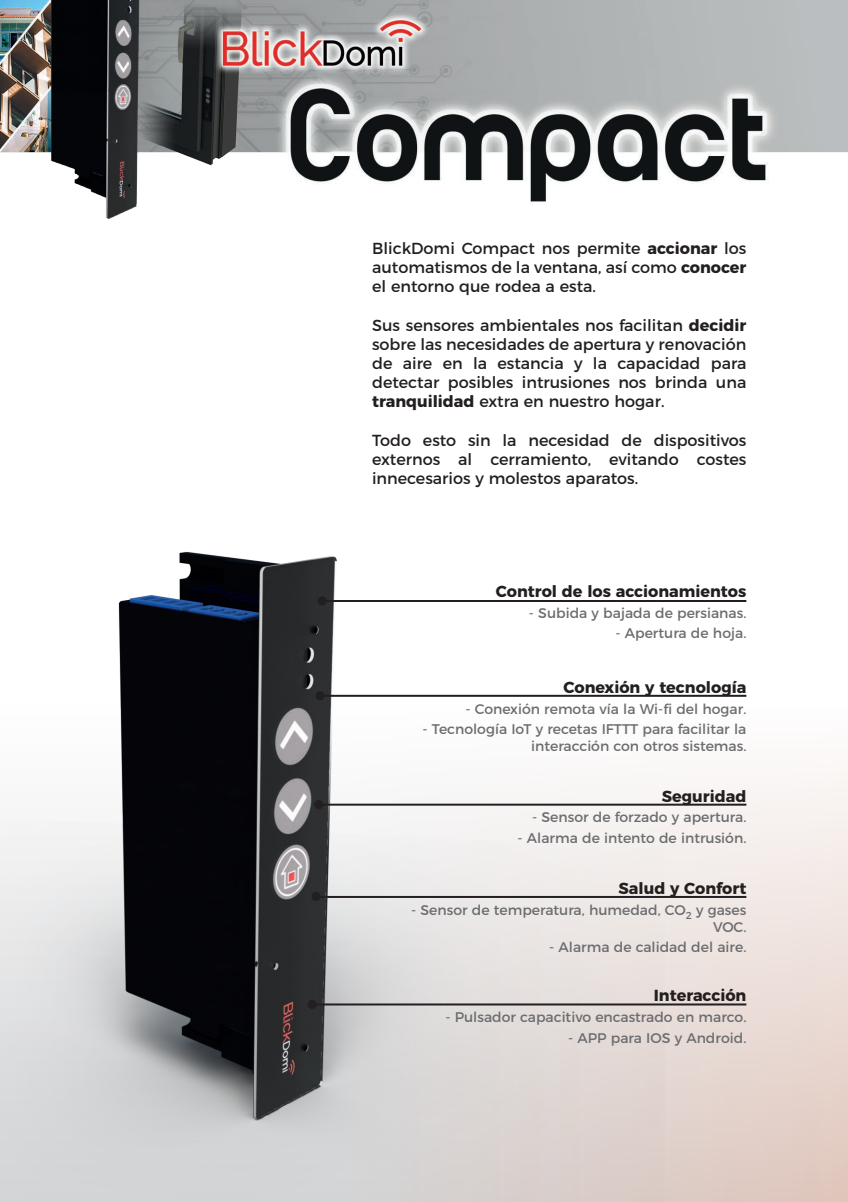
<style>
.page{position:relative;width:848px;height:1202px;background:#fff}
.page>*{position:absolute;margin:0;border:0;box-sizing:border-box;transform-origin:0 0}
.t1{font:16px/19.2px "Montserrat";color:#231f20;text-align:justify}
.t2{font:700 16px "Montserrat";color:#231f20}
.t3{font:14px/16.8px "Montserrat";color:#6c6d70;text-align:right}
.s1{font-weight:700}
</style>
<div class="page">
<div style="left:0;top:700px;width:848px;height:502px;background:linear-gradient(to bottom,#fff,#ddc8bf)"></div>
<img style="left:0;top:551px;width:664px;height:651px">
<img style="left:0;top:0;width:848px;height:219px">
<hr style="left:322px;top:600px;width:424px;height:2px;background:#231f20">
<hr style="left:319px;top:695px;width:427px;height:2px;background:#231f20">
<hr style="left:319px;top:804px;width:427px;height:2px;background:#231f20">
<hr style="left:316px;top:896px;width:430px;height:2px;background:#231f20">
<hr style="left:312px;top:1003px;width:434px;height:2px;background:#231f20">
<div style="left:317px;top:596px;width:10px;height:10px;background:#231f20;border-radius:50%"></div>
<div style="left:315px;top:691px;width:10px;height:9px;background:#231f20;border-radius:50%"></div>
<div style="left:314px;top:800px;width:9px;height:9px;background:#231f20;border-radius:50%"></div>
<div style="left:311px;top:892px;width:10px;height:9px;background:#231f20;border-radius:50%"></div>
<div style="left:307px;top:1000px;width:10px;height:9px;background:#231f20;border-radius:50%"></div>
<p class="t1" style="left:372px;top:237px;width:376px">BlickDomi Compact nos permite <span class="s1">accionar</span> los automatismos de la ventana, así como <span class="s1">conocer </span>el entorno que rodea a esta.</p>
<p class="t1" style="left:372px;top:314px;width:376px">Sus sensores ambientales nos facilitan <span class="s1">decidir </span>sobre las necesidades de apertura y renovación de aire en la estancia y la capacidad para detectar posibles intrusiones nos brinda una <span class="s1">tranquilidad</span> extra en nuestro hogar.</p>
<p class="t1" style="left:372px;top:429px;width:376px">Todo esto sin la necesidad de dispositivos externos al cerramiento, evitando costes innecesarios y molestos aparatos.</p>
<p class="t2" style="left:496px;top:578px;width:252px">Control de los accionamientos</p>
<p class="t3" style="left:529px;top:603px;width:219px">- Subida y bajada de persianas.</p>
<p class="t3" style="left:615px;top:624px;width:132px">- Apertura de hoja.</p>
<p class="t2" style="left:563px;top:674px;width:184px">Conexión y tecnología</p>
<p class="t3" style="left:465px;top:699px;width:282px">- Conexión remota vía la Wi-fi del hogar.</p>
<p class="t3" style="left:422px;top:720px;width:325px">- Tecnología IoT y recetas IFTTT para facilitar la interacción con otros sistemas.</p>
<p class="t2" style="left:662px;top:783px;width:86px">Seguridad</p>
<p class="t3" style="left:532px;top:808px;width:216px">- Sensor de forzado y apertura.</p>
<p class="t3" style="left:517px;top:829px;width:230px">- Alarma de intento de intrusión.</p>
<p class="t2" style="left:618px;top:875px;width:129px">Salud y Confort</p>
<p class="t3" style="left:411px;top:900px;width:336px">- Sensor de temperatura, humedad, CO<sub>2</sub> y gases<br>VOC.</p>
<p class="t3" style="left:549px;top:938px;width:199px">- Alarma de calidad del aire.</p>
<p class="t2" style="left:654px;top:983px;width:94px">Interacción</p>
<p class="t3" style="left:445px;top:1008px;width:302px">- Pulsador capacitivo encastrado en marco.</p>
<p class="t3" style="left:568px;top:1028px;width:180px">- APP para IOS y Android.</p>
</div>
